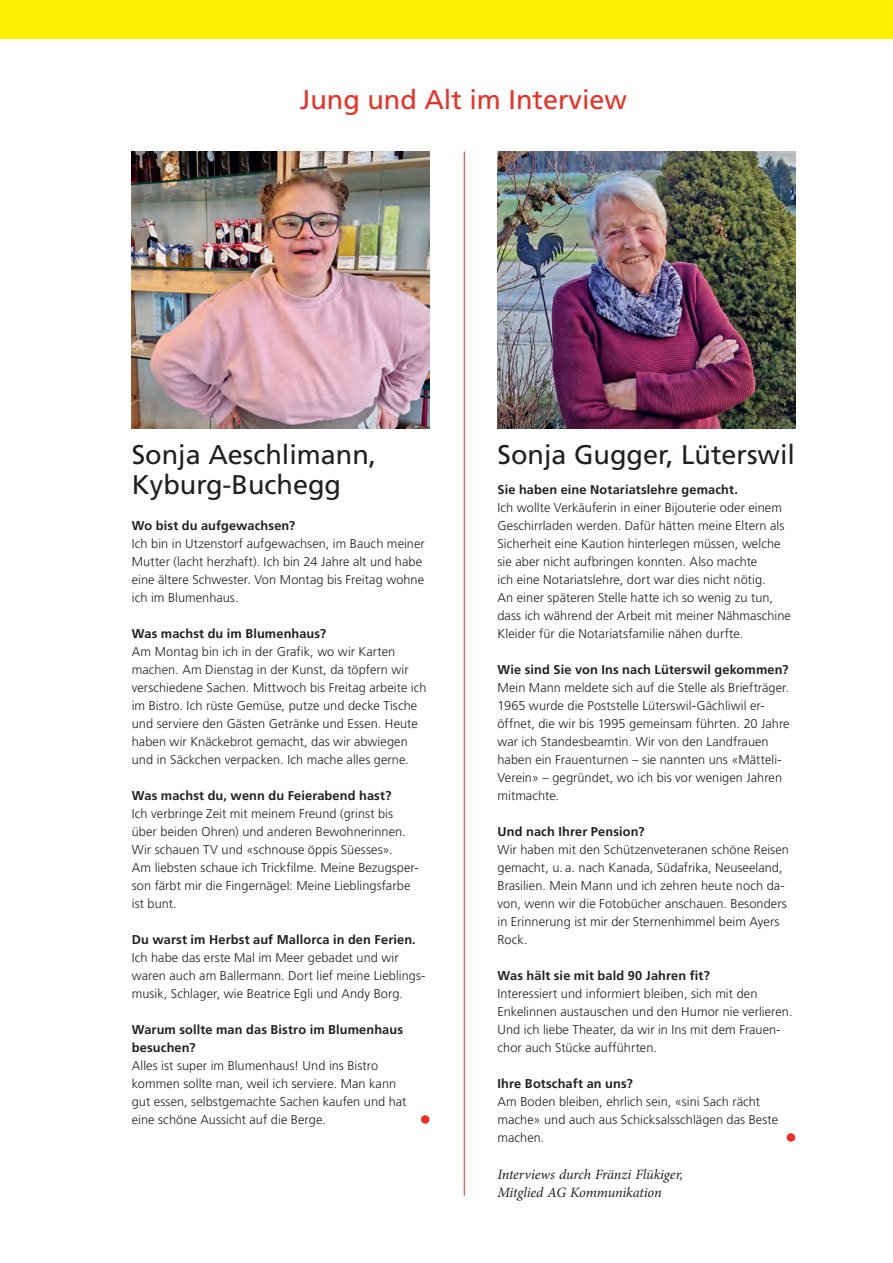
<style>
.page{position:relative;width:893px;height:1263px;background:#fff}
.page>*{position:absolute;margin:0;border:0;box-sizing:border-box;transform-origin:0 0}
.t1{font:27px/30px "Frutiger LT 55 Rm";color:#231f20}
.t2{font:27px "Frutiger LT 55 Rm";color:#ee2e22}
.t3{font:italic 14.25px/18px "Minion Pro";letter-spacing:-.01em;color:#231f20}
.t4{font:12.75px/18px "Frutiger LT 45 Lt";letter-spacing:.005em;color:#231f20}
.t5{font:12.75px/18px "Frutiger LT 65 Bd";letter-spacing:.01em;color:#231f20}
</style>
<div class="page">
<div style="left:0;top:0;width:893px;height:38px;background:#fff101"></div>
<hr style="left:464px;top:152px;width:1px;height:1043px;background:#ee2e22">
<img style="left:497px;top:152px;width:298px;height:276px">
<img style="left:132px;top:152px;width:297px;height:276px">
<div style="left:421px;top:1115px;width:8px;height:9px;background:#ee2e22;border-radius:50%"></div>
<div style="left:787px;top:1133px;width:8px;height:9px;background:#ee2e22;border-radius:50%"></div>
<h1 class="t2" style="left:300px;top:84px;width:329px">Jung und Alt im Interview</h1>
<h1 class="t1" style="left:132px;top:440px;width:246px">Sonja Aeschlimann,<br>Kyburg-Buchegg</h1>
<p class="t5" style="left:132px;top:516px;width:165px">Wo bist du aufgewachsen?</p>
<p class="t4" style="left:132px;top:534px;width:295px">Ich bin in Utzenstorf aufgewachsen, im Bauch meiner Mutter (lacht herzhaft). Ich bin 24 Jahre alt und habe eine ältere Schwester. Von Montag bis Freitag wohne ich im Blumenhaus.</p>
<p class="t5" style="left:132px;top:624px;width:196px">Was machst du im Blumenhaus?</p>
<p class="t4" style="left:132px;top:642px;width:296px">Am Montag bin ich in der Grafik, wo wir Karten machen. Am Dienstag in der Kunst, da töpfern wir verschiedene Sachen. Mittwoch bis Freitag arbeite ich im Bistro. Ich rüste Gemüse, putze und decke Tische und serviere den Gästen Getränke und Essen. Heute haben wir Knäckebrot gemacht, das wir abwiegen und in Säckchen verpacken. Ich mache alles gerne.</p>
<p class="t5" style="left:132px;top:786px;width:261px">Was machst du, wenn du Feierabend hast?</p>
<p class="t4" style="left:132px;top:804px;width:288px">Ich verbringe Zeit mit meinem Freund (grinst bis über beiden Ohren) und anderen Bewohnerinnen.<br>Wir schauen TV und «schnouse öppis Süesses».<br>Am liebsten schaue ich Trickfilme. Meine Bezugsper&shy;son färbt mir die Fingernägel: Meine Lieblingsfarbe ist bunt.</p>
<p class="t5" style="left:132px;top:930px;width:286px">Du warst im Herbst auf Mallorca in den Ferien.</p>
<p class="t4" style="left:132px;top:948px;width:295px">Ich habe das erste Mal im Meer gebadet und wir waren auch am Ballermann. Dort lief meine Lieblings&shy;musik, Schlager, wie Beatrice Egli und Andy Borg.</p>
<p class="t5" style="left:132px;top:1020px;width:273px">Warum sollte man das Bistro im Blumenhaus besuchen?</p>
<p class="t4" style="left:132px;top:1056px;width:276px">Alles ist super im Blumenhaus! Und ins Bistro kommen sollte man, weil ich serviere. Man kann gut essen, selbstgemachte Sachen kaufen und hat eine schöne Aussicht auf die Berge.</p>
<h1 class="t1" style="left:497px;top:440px;width:299px">Sonja Gugger, Lüterswil</h1>
<p class="t5" style="left:497px;top:480px;width:242px">Sie haben eine Notariatslehre gemacht.</p>
<p class="t4" style="left:497px;top:498px;width:295px">Ich wollte Verkäuferin in einer Bijouterie oder einem Geschirrladen werden. Dafür hätten meine Eltern als Sicherheit eine Kaution hinterlegen müssen, welche sie aber nicht aufbringen konnten. Also machte<br>ich eine Notariatslehre, dort war dies nicht nötig.<br>An einer späteren Stelle hatte ich so wenig zu tun, dass ich während der Arbeit mit meiner Nähmaschine Kleider für die Notariatsfamilie nähen durfte.</p>
<p class="t5" style="left:497px;top:660px;width:292px">Wie sind Sie von Ins nach Lüterswil gekommen?</p>
<p class="t4" style="left:497px;top:678px;width:294px">Mein Mann meldete sich auf die Stelle als Briefträger.<br>1965 wurde die Poststelle Lüterswil-Gächliwil er&shy;öffnet, die wir bis 1995 gemeinsam führten. 20 Jahre war ich Standesbeamtin. Wir von den Landfrauen haben ein Frauenturnen – sie nannten uns «Mätteli-Verein» – gegründet, wo ich bis vor wenigen Jahren mitmachte.</p>
<p class="t5" style="left:497px;top:822px;width:148px">Und nach Ihrer Pension?</p>
<p class="t4" style="left:497px;top:840px;width:293px">Wir haben mit den Schützenveteranen schöne Reisen gemacht, u. a. nach Kanada, Südafrika, Neuseeland, Brasilien. Mein Mann und ich zehren heute noch da&shy;von, wenn wir die Fotobücher anschauen. Besonders in Erinnerung ist mir der Sternenhimmel beim Ayers Rock.</p>
<p class="t5" style="left:497px;top:966px;width:214px">Was hält sie mit bald 90 Jahren fit?</p>
<p class="t4" style="left:497px;top:984px;width:297px">Interessiert und informiert bleiben, sich mit den Enkelinnen austauschen und den Humor nie verlieren.<br>Und ich liebe Theater, da wir in Ins mit dem Frauen&shy;chor auch Stücke aufführten.</p>
<p class="t5" style="left:497px;top:1074px;width:137px">Ihre Botschaft an uns?</p>
<p class="t4" style="left:497px;top:1092px;width:282px">Am Boden bleiben, ehrlich sein, «sini Sach rächt mache» und auch aus Schicksalsschlägen das Beste machen.</p>
<p class="t3" style="left:497px;top:1165px;width:187px">Interviews durch Fränzi Flükiger,<br>Mitglied AG Kommunikation</p>
</div>
